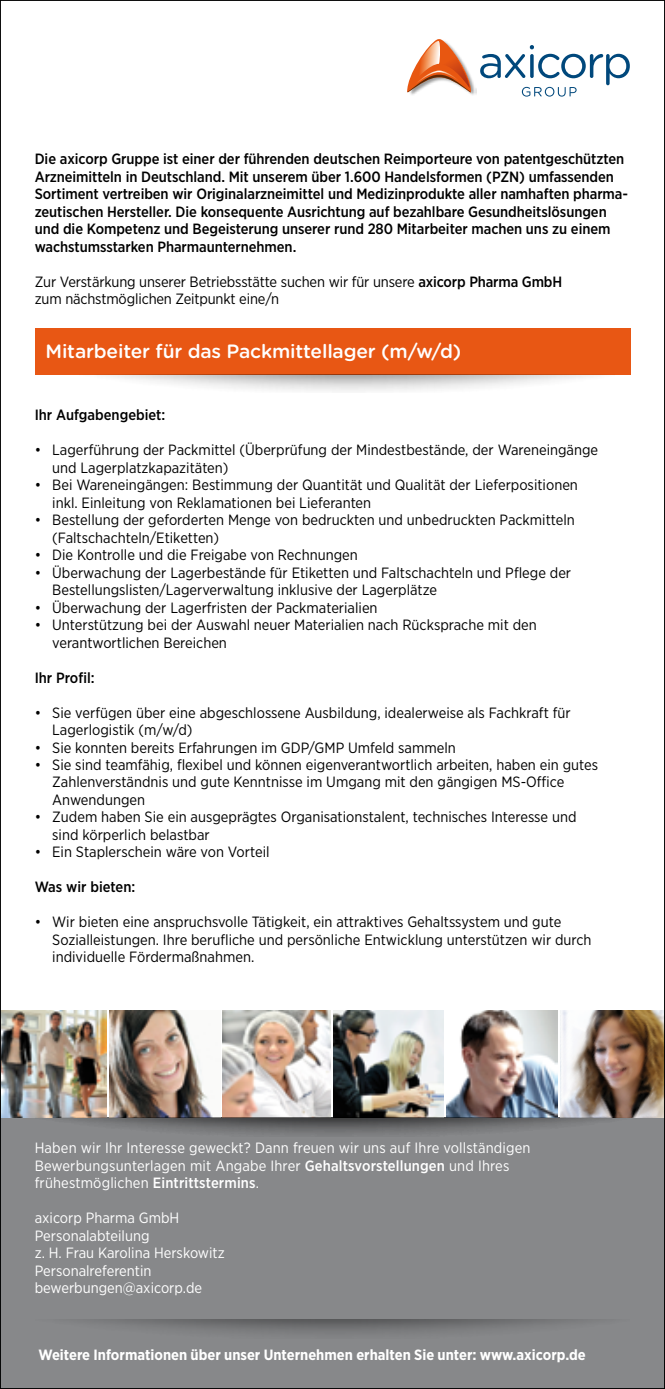
<style>
.page{position:relative;width:665px;height:1389px;background:#fff}
.page>*{position:absolute;margin:0;border:0;box-sizing:border-box;transform-origin:0 0}
.t1{font:500 19.25px "Gotham Rounded";letter-spacing:-.01em;color:#fff}
.t2{font:14.88px/17.5px "Gotham Narrow";color:#000}
.t3{font:500 14.88px/17.5px "Gotham Narrow";letter-spacing:-.005em;color:#000}
.t4{font:14.88px/17.5px "Gotham Narrow";color:#fff}
.t5{font:700 14.88px "Gotham Narrow";color:#fff}
.s1{font-weight:500}
</style>
<div class="page">
<div style="left:0;top:1118px;width:665px;height:271px;background:#87888a"></div>
<img style="left:223px;top:1010px;width:108px;height:108px">
<img style="left:2px;top:1010px;width:104px;height:108px">
<img style="left:109px;top:1010px;width:111px;height:108px">
<img style="left:446px;top:1010px;width:111px;height:108px">
<img style="left:333px;top:1010px;width:110px;height:108px">
<img style="left:560px;top:1010px;width:103px;height:108px">
<img style="left:410px;top:77px;width:66px;height:18px">
<svg style="left:407px;top:39px;width:64px;height:54px"></svg>
<svg style="left:480px;top:45px;width:150px;height:52px"></svg>
<div style="left:35px;top:328px;width:595px;height:46px;background:#e85714"></div>
<img style="left:80px;top:374px;width:534px;height:17px">
<p class="t3" style="left:35px;top:150px;width:595px">Die axicorp Gruppe ist einer der führenden deutschen Reimporteure von patentgeschützten Arzneimitteln in Deutschland. Mit unserem über 1.600 Handelsformen (PZN) umfassenden Sortiment vertreiben wir Originalarzneimittel und Medizinprodukte aller namhaften pharma&shy;zeutischen Hersteller. Die konsequente Ausrichtung auf bezahlbare Gesundheitslösungen und die Kompetenz und Begeisterung unserer rund 280 Mitarbeiter machen uns zu einem wachstumsstarken Pharmaunternehmen.</p>
<p class="t2" style="left:35px;top:273px;width:529px">Zur Verstärkung unserer Betriebsstätte suchen wir für unsere <span class="s1">axicorp Pharma GmbH </span>zum nächstmöglichen Zeitpunkt eine/n</p>
<p class="t1" style="left:45px;top:337px;width:417px">Mitarbeiter für das Packmittellager (m/w/d)</p>
<p class="t3" style="left:35px;top:406px;width:132px">Ihr Aufgabengebiet:</p>
<p class="t2" style="left:52px;top:441px;width:547px;text-indent:-17px">• Lagerführung der Packmittel (Überprüfung der Mindestbestände, der Wareneingänge und Lagerplatzkapazitäten)</p>
<p class="t2" style="left:52px;top:476px;width:527px;text-indent:-17px">• Bei Wareneingängen: Bestimmung der Quantität und Qualität der Lieferpositionen inkl. Einleitung von Reklamationen bei Lieferanten</p>
<p class="t2" style="left:52px;top:511px;width:524px;text-indent:-17px">• Bestellung der geforderten Menge von bedruckten und unbedruckten Packmitteln (Faltschachteln/Etiketten)</p>
<p class="t2" style="left:35px;top:546px;width:324px">• Die Kontrolle und die Freigabe von Rechnungen</p>
<p class="t2" style="left:52px;top:563px;width:520px;text-indent:-17px">• Überwachung der Lagerbestände für Etiketten und Faltschachteln und Pflege der<br>Bestellungslisten/Lagerverwaltung inklusive der Lagerplätze</p>
<p class="t2" style="left:35px;top:598px;width:344px">• Überwachung der Lagerfristen der Packmaterialien</p>
<p class="t2" style="left:52px;top:616px;width:486px;text-indent:-17px">• Unterstützung bei der Auswahl neuer Materialien nach Rücksprache mit den verantwortlichen Bereichen</p>
<p class="t3" style="left:35px;top:668px;width:61px">Ihr Profil:</p>
<p class="t2" style="left:52px;top:703px;width:520px;text-indent:-17px">• Sie verfügen über eine abgeschlossene Ausbildung, idealerweise als Fachkraft für<br>Lagerlogistik (m/w/d)</p>
<p class="t2" style="left:35px;top:738px;width:422px">• Sie konnten bereits Erfahrungen im GDP/GMP Umfeld sammeln</p>
<p class="t2" style="left:52px;top:756px;width:547px;text-indent:-17px">• Sie sind teamfähig, flexibel und können eigenverantwortlich arbeiten, haben ein gutes<br>Zahlenverständnis und gute Kenntnisse im Umgang mit den gängigen MS-Office<br>Anwendungen</p>
<p class="t2" style="left:52px;top:808px;width:526px;text-indent:-17px">• Zudem haben Sie ein ausgeprägtes Organisationstalent, technisches Interesse und sind körperlich belastbar</p>
<p class="t2" style="left:35px;top:843px;width:236px">• Ein Staplerschein wäre von Vorteil</p>
<p class="t3" style="left:35px;top:878px;width:102px">Was wir bieten:</p>
<p class="t2" style="left:52px;top:913px;width:541px;text-indent:-17px">• Wir bieten eine anspruchsvolle Tätigkeit, ein attraktives Gehaltssystem und gute<br>Sozialleistungen. Ihre berufliche und persönliche Entwicklung unterstützen wir durch individuelle Fördermaßnahmen.</p>
<p class="t4" style="left:35px;top:1139px;width:497px">Haben wir Ihr Interesse geweckt? Dann freuen wir uns auf Ihre vollständigen<br>Bewerbungsunterlagen mit Angabe Ihrer <span class="s1">Gehaltsvorstellungen</span> und Ihres frühestmöglichen <span class="s1">Eintrittstermins</span>.</p>
<p class="t4" style="left:35px;top:1209px;width:191px">axicorp Pharma GmbH<br>Personalabteilung<br>z. H. Frau Karolina Herskowitz<br>Personalreferentin bewerbungen@axicorp.de</p>
<p class="t5" style="left:38px;top:1345px;width:549px">Weitere Informationen über unser Unternehmen erhalten Sie unter: www.axicorp.de</p>
</div>
